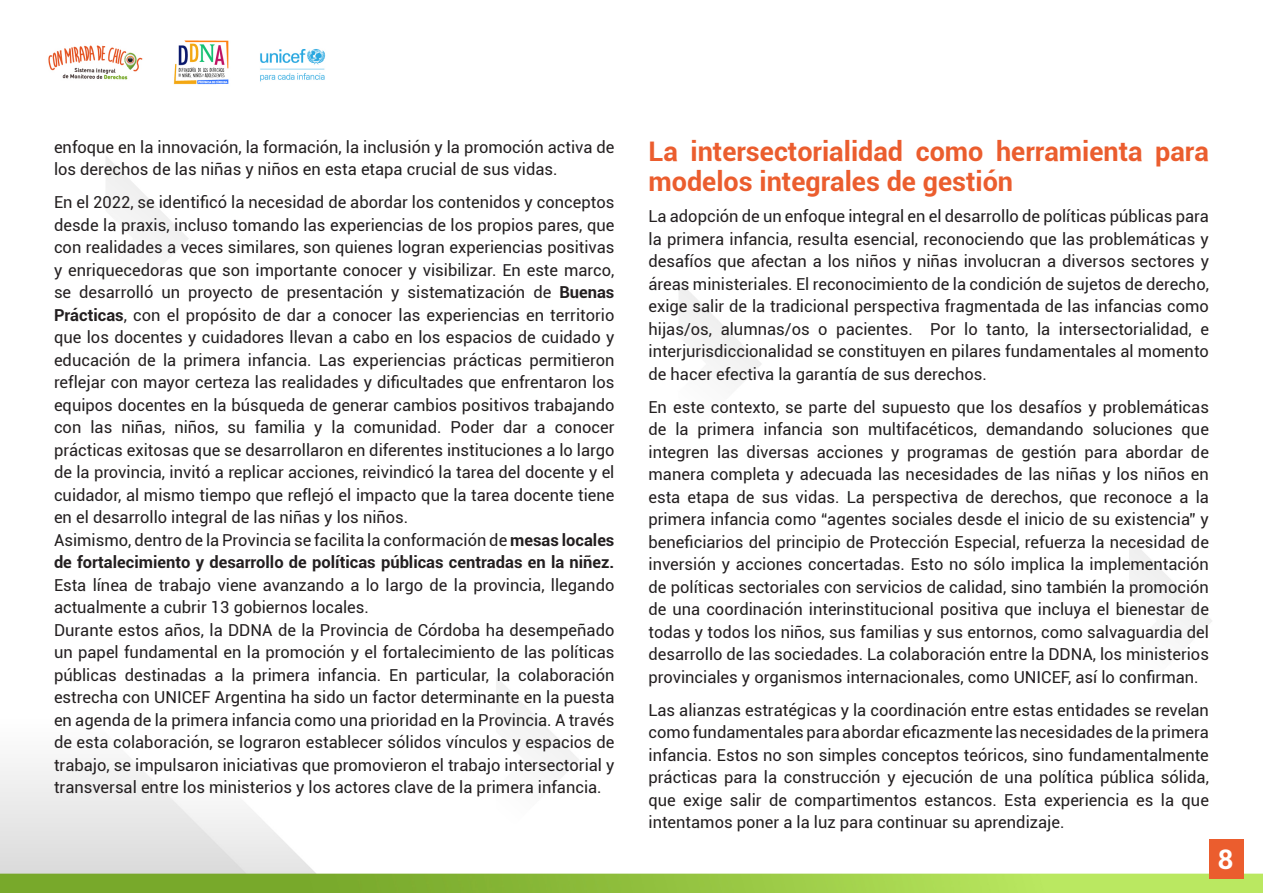
<style>
.page{position:relative;width:1263px;height:893px;background:#fff}
.page>*{position:absolute;margin:0;border:0;box-sizing:border-box;transform-origin:0 0}
.Heading_1{font:700 27px/30px "Roboto";color:#eb5d2e}
.t1{font:700 27px "Roboto";color:#fff}
.Estilo_de_párrafo_5{font:16.5px/22.5px "Roboto";color:#231f20;text-align:justify}
.s1{font-weight:700}
</style>
<div class="page">
<img style="left:0;top:40px;width:1263px;height:853px">
<div style="left:1209px;top:839px;width:34px;height:40px;background:#eb5d2e"></div>
<p class="Estilo_de_párrafo_5" style="left:54px;top:135px;width:562px">enfoque en la innovación, la formación, la inclusión y la promoción activa de los derechos de las niñas y niños en esta etapa crucial de sus vidas.</p>
<p class="Estilo_de_párrafo_5" style="left:54px;top:190px;width:562px">En el 2022, se identificó la necesidad de abordar los contenidos y conceptos desde la praxis, incluso tomando las experiencias de los propios pares, que con realidades a veces similares, son quienes logran experiencias positivas y enriquecedoras que son importante conocer y visibilizar. En este marco, se desarrolló un proyecto de presentación y sistematización de <span class="s1">Buenas Prácticas</span>, con el propósito de dar a conocer las experiencias en territorio que los docentes y cuidadores llevan a cabo en los espacios de cuidado y educación de la primera infancia. Las experiencias prácticas permitieron reflejar con mayor certeza las realidades y dificultades que enfrentaron los equipos docentes en la búsqueda de generar cambios positivos trabajando con las niñas, niños, su familia y la comunidad. Poder dar a conocer prácticas exitosas que se desarrollaron en diferentes instituciones a lo largo de la provincia, invitó a replicar acciones, reivindicó la tarea del docente y el cuidador, al mismo tiempo que reflejó el impacto que la tarea docente tiene en el desarrollo integral de las niñas y los niños.</p>
<p class="Estilo_de_párrafo_5" style="left:54px;top:528px;width:562px">Asimismo, dentro de la Provincia se facilita la conformación de <span class="s1">mesas locales de fortalecimiento y desarrollo de políticas públicas centradas en la niñez.<br></span>Esta línea de trabajo viene avanzando a lo largo de la provincia, llegando actualmente a cubrir 13 gobiernos locales.</p>
<p class="Estilo_de_párrafo_5" style="left:54px;top:618px;width:562px">Durante estos años, la DDNA de la Provincia de Córdoba ha desempeñado un papel fundamental en la promoción y el fortalecimiento de las políticas públicas destinadas a la primera infancia. En particular, la colaboración estrecha con UNICEF Argentina ha sido un factor determinante en la puesta en agenda de la primera infancia como una prioridad en la Provincia. A través de esta colaboración, se lograron establecer sólidos vínculos y espacios de trabajo, se impulsaron iniciativas que promovieron el trabajo intersectorial y transversal entre los ministerios y los actores clave de la primera infancia.</p>
<p class="Heading_1" style="left:648px;top:135px;width:562px">La intersectorialidad como herramienta para modelos integrales de gestión</p>
<p class="Estilo_de_párrafo_5" style="left:648px;top:204px;width:562px">La adopción de un enfoque integral en el desarrollo de políticas públicas para la primera infancia, resulta esencial, reconociendo que las problemáticas y desafíos que afectan a los niños y niñas involucran a diversos sectores y áreas ministeriales. El reconocimiento de la condición de sujetos de derecho, exige salir de la tradicional perspectiva fragmentada de las infancias como hijas/os, alumnas/os o pacientes. Por lo tanto, la intersectorialidad, e interjurisdiccionalidad se constituyen en pilares fundamentales al momento de hacer efectiva la garantía de sus derechos.</p>
<p class="Estilo_de_párrafo_5" style="left:648px;top:395px;width:562px">En este contexto, se parte del supuesto que los desafíos y problemáticas de la primera infancia son multifacéticos, demandando soluciones que integren las diversas acciones y programas de gestión para abordar de manera completa y adecuada las necesidades de las niñas y los niños en esta etapa de sus vidas. La perspectiva de derechos, que reconoce a la primera infancia como “agentes sociales desde el inicio de su existencia” y beneficiarios del principio de Protección Especial, refuerza la necesidad de inversión y acciones concertadas. Esto no sólo implica la implementación de políticas sectoriales con servicios de calidad, sino también la promoción de una coordinación interinstitucional positiva que incluya el bienestar de todas y todos los niños, sus familias y sus entornos, como salvaguardia del desarrollo de las sociedades. La colaboración entre la DDNA, los ministerios provinciales y organismos internacionales, como UNICEF, así lo confirman.</p>
<p class="Estilo_de_párrafo_5" style="left:648px;top:698px;width:562px">Las alianzas estratégicas y la coordinación entre estas entidades se revelan como fundamentales para abordar eficazmente las necesidades de la primera infancia. Estos no son simples conceptos teóricos, sino fundamentalmente prácticas para la construcción y ejecución de una política pública sólida, que exige salir de compartimentos estancos. Esta experiencia es la que intentamos poner a la luz para continuar su aprendizaje.</p>
<h1 class="t1" style="left:1218px;top:840px;width:17px">8</h1>
</div>
